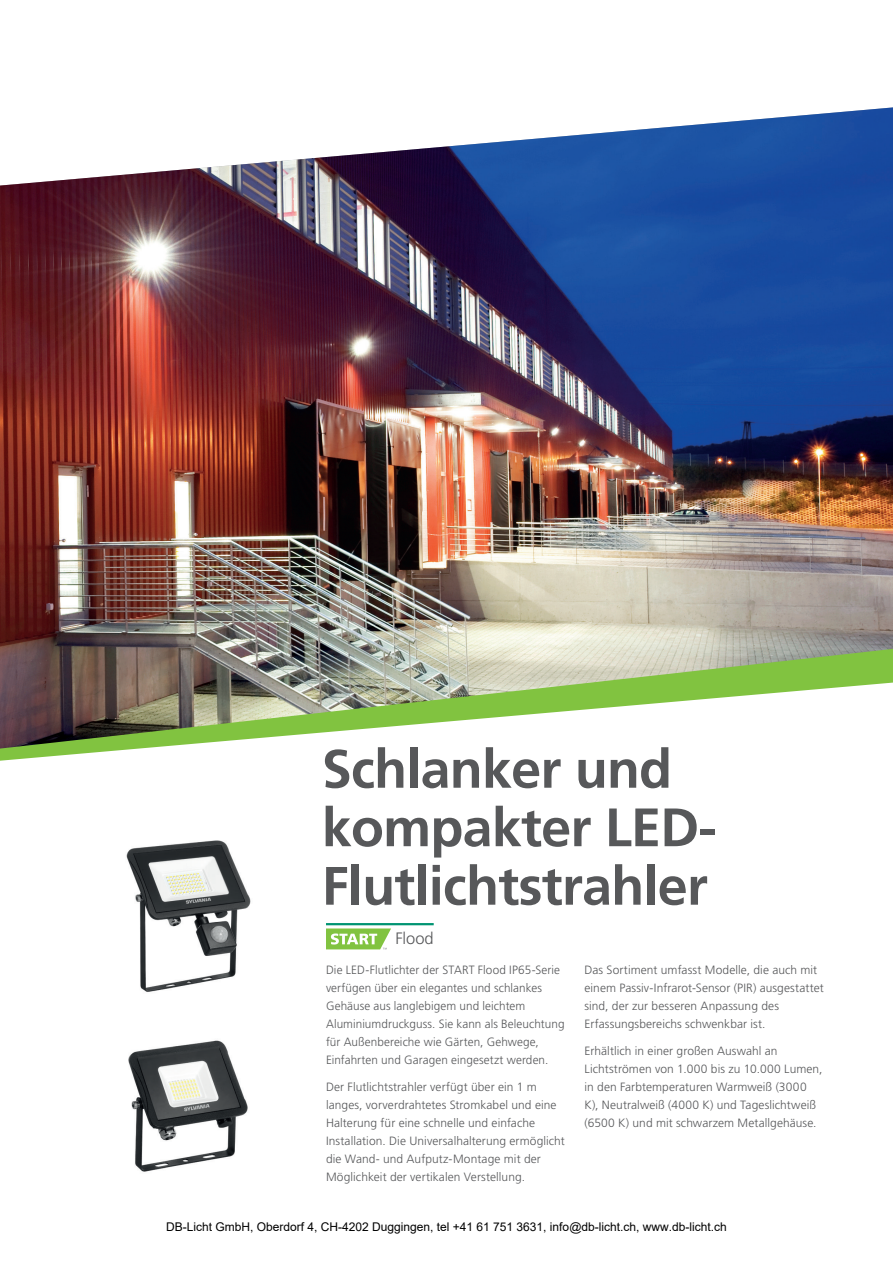
<style>
.page{position:relative;width:893px;height:1263px;background:#fff}
.page>*{position:absolute;margin:0;border:0;box-sizing:border-box;transform-origin:0 0}
.Opening_page_header{font:700 54px/58.5px "Frutiger LT Std";letter-spacing:-.015em;color:#57585a}
.Product_name_page_1{font:300 16.5px "Frutiger LT Std";letter-spacing:-.005em;color:#57585a}
.Introduction_text{font:300 12px/18px "Frutiger LT Std";letter-spacing:.005em;color:#57585a}
.t1{font:12px "Arial";color:#000}
</style>
<div class="page">
<hr style="left:326px;top:923px;width:108px;height:2px;background:#009472">
<svg style="left:326px;top:928px;width:65px;height:21px"></svg>
<img style="left:0;top:107px;width:893px;height:542px">
<img style="left:0;top:649px;width:893px;height:112px">
<img style="left:126px;top:840px;width:125px;height:152px">
<img style="left:128px;top:1040px;width:120px;height:132px">
<p class="Opening_page_header" style="left:322px;top:740px;width:396px">Schlanker und kompakter LED-<br>Flutlichtstrahler</p>
<p class="Product_name_page_1" style="left:395px;top:929px;width:40px">Flood</p>
<p class="Introduction_text" style="left:326px;top:961px;width:240px">Die LED-Flutlichter der START Flood IP65-Serie verfügen über ein elegantes und schlankes Gehäuse aus langlebigem und leichtem Aluminiumdruckguss. Sie kann als Beleuchtung für Außenbereiche wie Gärten, Gehwege, Einfahrten und Garagen eingesetzt werden.</p>
<p class="Introduction_text" style="left:326px;top:1078px;width:240px">Der Flutlichtstrahler verfügt über ein 1 m langes, vorverdrahtetes Stromkabel und eine Halterung für eine schnelle und einfache Installation. Die Universalhalterung ermöglicht die Wand- und Aufputz-Montage mit der Möglichkeit der vertikalen Verstellung.</p>
<p class="Introduction_text" style="left:584px;top:961px;width:241px">Das Sortiment umfasst Modelle, die auch mit einem Passiv-Infrarot-Sensor (PIR) ausgestattet sind, der zur besseren Anpassung des Erfassungsbereichs schwenkbar ist.</p>
<p class="Introduction_text" style="left:584px;top:1042px;width:240px">Erhältlich in einer großen Auswahl an Lichtströmen von 1.000 bis zu 10.000 Lumen, in den Farbtemperaturen Warmweiß (3000<br>K), Neutralweiß (4000 K) und Tageslichtweiß (6500 K) und mit schwarzem Metallgehäuse.</p>
<p class="t1" style="left:166px;top:1219px;width:562px">DB-Licht GmbH, Oberdorf 4, CH-4202 Duggingen, tel +41 61 751 3631, info@db-licht.ch, www.db-licht.ch</p>
</div>
